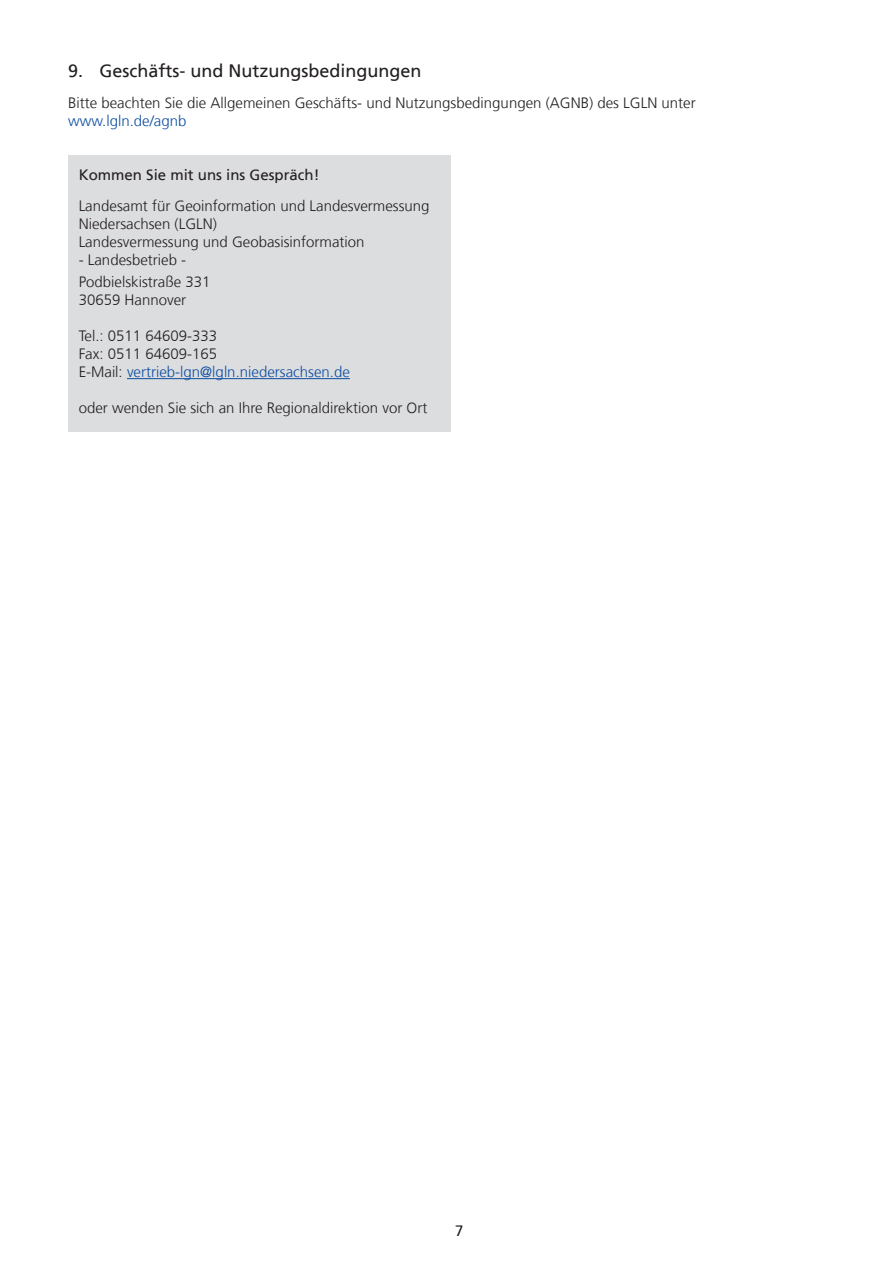
<style>
.page{position:relative;width:893px;height:1263px;background:#fff}
.page>*{position:absolute;margin:0;border:0;box-sizing:border-box;transform-origin:0 0}
.t1{font:18px "NDS Frutiger";color:#231f20}
.t2{font:300 15px/18px "NDS Frutiger";color:#231f20}
.t3{font:15px "NDS Frutiger";color:#231f20}
.t4{font:300 15px "NDS Frutiger";color:#0d4da1}
.s1{color:#0d4da1}
</style>
<div class="page">
<div style="left:68px;top:155px;width:383px;height:277px;background:#dcdddf"></div>
<hr style="left:127px;top:378px;width:223px;height:1px;background:#0d4da1">
<p class="t1" style="left:68px;top:60px;width:355px">9. Geschäfts- und Nutzungsbedingungen</p>
<p class="t2" style="left:68px;top:94px;width:629px">Bitte beachten Sie die Allgemeinen Geschäfts- und Nutzungsbedingungen (AGNB) des LGLN unter</p>
<p class="t4" style="left:68px;top:112px;width:120px">www.lgln.de/agnb</p>
<p class="t3" style="left:79px;top:166px;width:242px">Kommen Sie mit uns ins Gespräch!</p>
<p class="t2" style="left:79px;top:197px;width:352px">Landesamt für Geoinformation und Landesvermessung<br>Niedersachsen (LGLN)<br>Landesvermessung und Geobasisinformation</p>
<p class="t2" style="left:79px;top:249px;width:133px;line-height:22.2px">- Landesbetrieb -<br>Podbielskistraße 331</p>
<p class="t2" style="left:79px;top:291px;width:109px">30659 Hannover</p>
<p class="t2" style="left:79px;top:327px;width:273px">Tel.: 0511 64609-333<br>Fax: 0511 64609-165<br>E-Mail: <span class="s1">vertrieb-lgn@lgln.niedersachsen.de</span></p>
<p class="t2" style="left:79px;top:399px;width:350px">oder wenden Sie sich an Ihre Regionaldirektion vor Ort</p>
<p class="t3" style="left:455px;top:1222px;width:10px">7</p>
</div>
